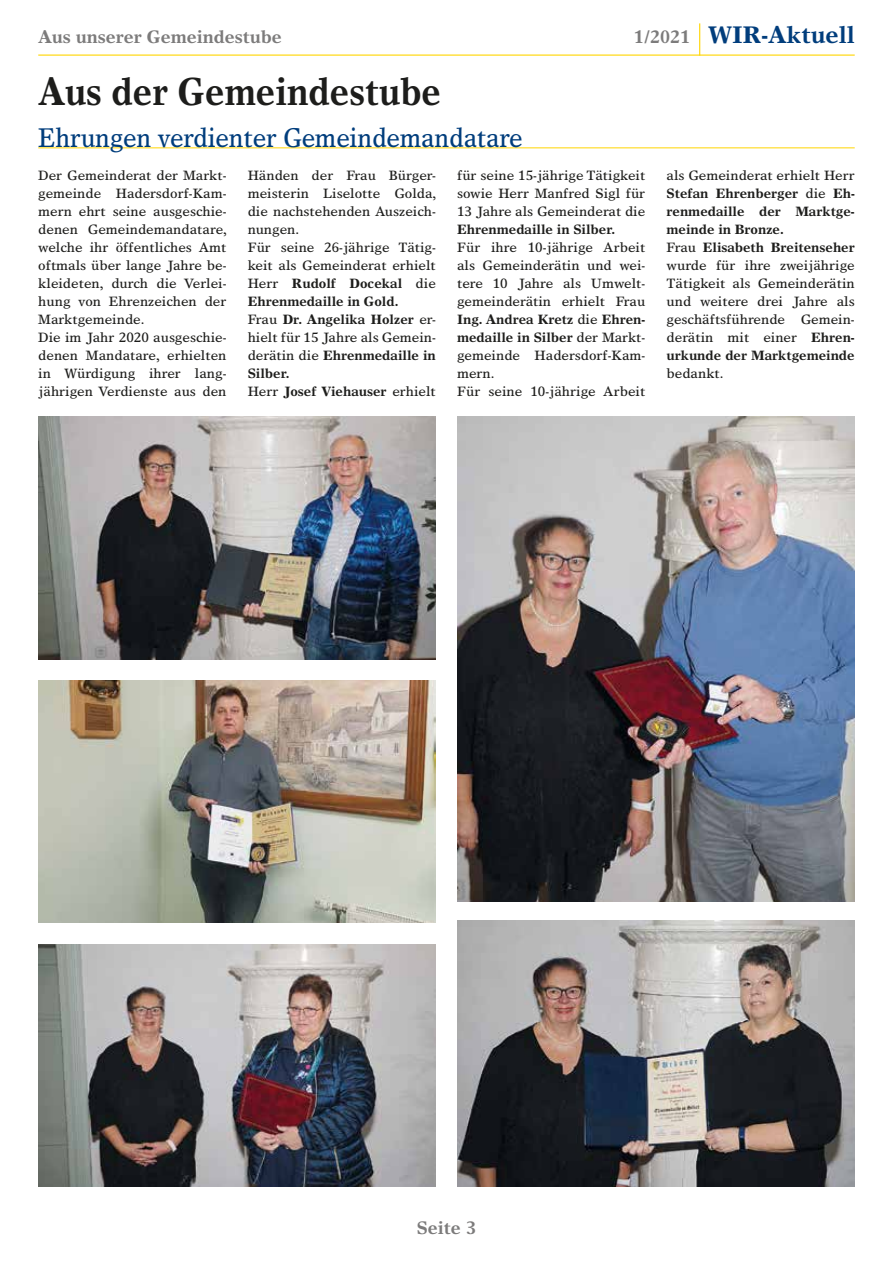
<style>
.page{position:relative;width:893px;height:1263px;background:#fff}
.page>*{position:absolute;margin:0;border:0;box-sizing:border-box;transform-origin:0 0}
.t1{font:700 39px "Times Europa LT Std";color:#1d1d1b;scale:.9 1}
.t2{font:27px "Times Europa LT Std";letter-spacing:-.01em;color:#003d7c;scale:.9 1}
.t3{font:700 24px "Times Europa LT Std";color:#003d7c}
.t4{font:700 18px "Times Europa LT Std";color:#7c7b7b}
.t5{font:13.5px/18px "Times Europa LT Std";color:#1d1d1b}
.t6{font:700 13.5px "Times Europa LT Std";color:#1d1d1b}
.s1{font-size:18px;color:#7c7b7b}
.s2{font-weight:700}
</style>
<div class="page">
<hr style="left:38px;top:55px;width:817px;height:1px;background:#ffd500">
<hr style="left:699px;top:23px;width:1px;height:33px;background:#ffd500">
<hr style="left:38px;top:147px;width:817px;height:1px;background:#ffd500">
<img style="left:38px;top:944px;width:398px;height:242px">
<img style="left:38px;top:417px;width:398px;height:242px">
<img style="left:38px;top:680px;width:398px;height:243px">
<img style="left:457px;top:921px;width:398px;height:265px">
<img style="left:457px;top:417px;width:398px;height:484px">
<h3 class="t4" style="left:38px;top:26px;width:245px">Aus unserer Gemeindestube</h3>
<h1 class="t1" style="left:38px;top:68px;width:449px">Aus der Gemeindestube</h1>
<h2 class="t2" style="left:38px;top:122px;width:540px">Ehrungen verdienter Gemeindemandatare</h2>
<h3 class="t3" style="left:634px;top:20px;width:222px"><span class="s1">1/2021</span> WIR-Aktuell</h3>
<p class="t5" style="left:38px;top:166px;width:190px">Der Gemeinderat der Markt&shy;gemeinde Hadersdorf-Kam&shy;mern ehrt seine ausgeschie&shy;denen Gemeindemandatare, welche ihr öffentliches Amt oftmals über lange Jahre be&shy;kleideten, durch die Verlei&shy;hung von Ehrenzeichen der<br>Marktgemeinde.<br>Die im Jahr 2020 ausgeschie&shy;denen Mandatare, erhielten in Würdigung ihrer lang&shy;jährigen Verdienste aus den</p>
<p class="t5" style="left:248px;top:166px;width:190px">Händen der Frau Bürger&shy;meisterin Liselotte Golda, die nachstehenden Auszeich&shy;nungen.<br>Für seine 26-jährige Tätig&shy;keit als Gemeinderat erhielt<br>Herr <span class="s2">Rudolf Docekal</span> die<br><span class="s2">Ehrenmedaille in Gold.<br></span>Frau <span class="s2">Dr. Angelika Holzer</span> er&shy;hielt für 15 Jahre als Gemein&shy;derätin die <span class="s2">Ehrenmedaille in<br>Silber.<br></span>Herr <span class="s2">Josef Viehauser</span> erhielt</p>
<p class="t5" style="left:457px;top:166px;width:190px;text-align:justify">für seine 15-jährige Tätigkeit sowie Herr Manfred Sigl für 13 Jahre als Gemeinderat die</p>
<p class="t6" style="left:457px;top:221px;width:160px">Ehrenmedaille in Silber.</p>
<p class="t5" style="left:457px;top:238px;width:190px">Für ihre 10-jährige Arbeit als Gemeinderätin und wei&shy;tere 10 Jahre als Umwelt&shy;gemeinderätin erhielt Frau<br><span class="s2">Ing. Andrea Kretz</span> die <span class="s2">Ehren&shy;medaille in Silber</span> der Markt&shy;gemeinde Hadersdorf-Kam&shy;mern.<br>Für seine 10-jährige Arbeit</p>
<p class="t5" style="left:667px;top:166px;width:190px">als Gemeinderat erhielt Herr<br><span class="s2">Stefan Ehrenberger</span> die <span class="s2">Eh&shy;renmedaille der Marktge&shy;meinde in Bronze.<br></span>Frau <span class="s2">Elisabeth Breitenseher </span>wurde für ihre zweijährige<br>Tätigkeit als Gemeinderätin und weitere drei Jahre als geschäftsführende Gemein&shy;derätin mit einer <span class="s2">Ehren&shy;urkunde der Marktgemeinde</span></p>
<p class="t5" style="left:667px;top:364px;width:59px">bedankt.</p>
<h3 class="t4" style="left:417px;top:1216px;width:61px">Seite 3</h3>
</div>
